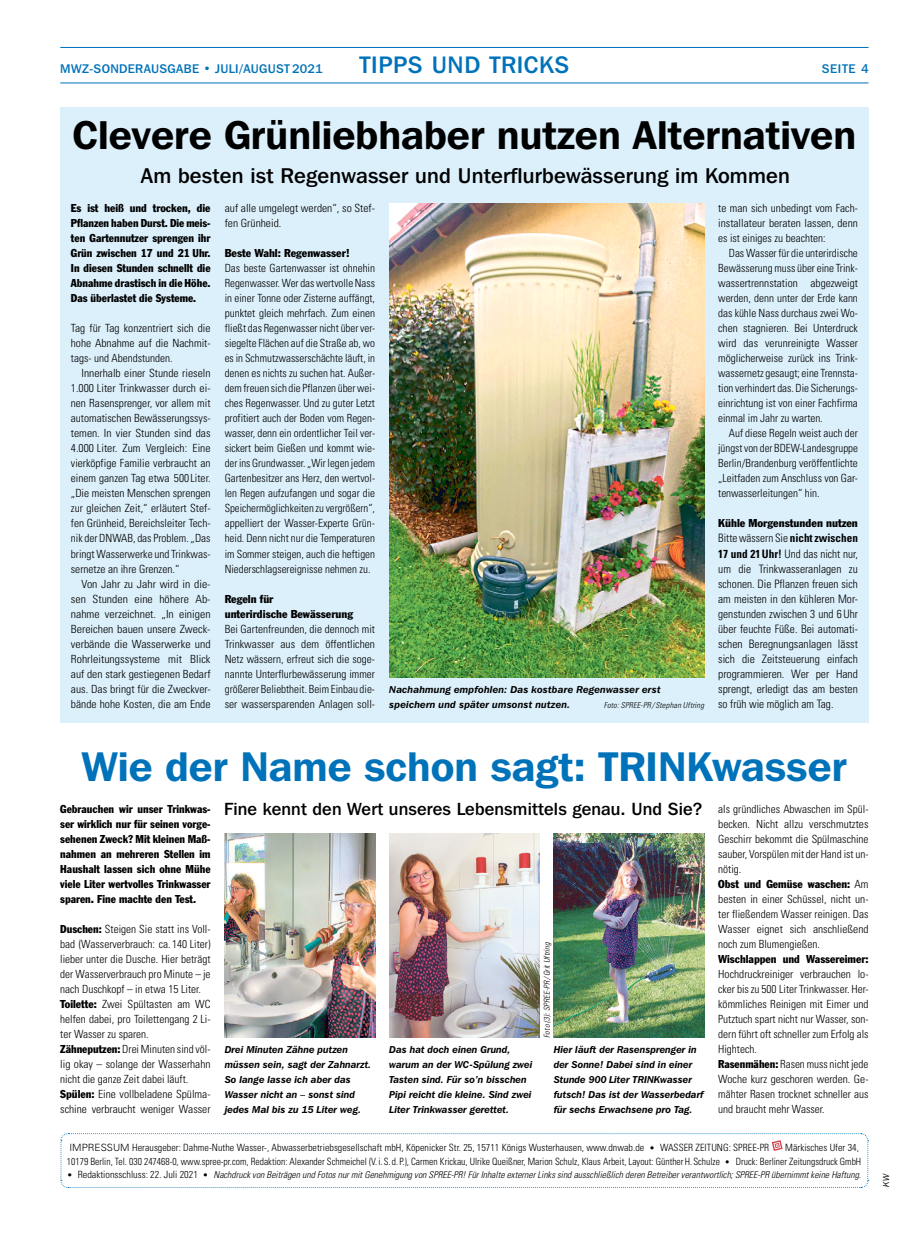
<style>
.page{position:relative;width:904px;height:1241px;background:#fff}
.page>*{position:absolute;margin:0;border:0;box-sizing:border-box;transform-origin:0 0}
.t1{font:600 41.25px "Franklin Gothic IT Cby BT";color:#0072ba}
.t2{font:600 40px "Franklin Gothic IT Cby BT";color:#000}
.t3{font:500 23.75px "Franklin Gothic IT Cby BT";letter-spacing:.025em;color:#0072ba}
.t4{font:500 21.25px "Franklin Gothic IT Cby BT";letter-spacing:.01em;color:#000}
.t5{font:500 17.5px "Franklin Gothic IT Cby BT";letter-spacing:.01em;color:#000}
.t6{font:500 12.5px "Franklin Gothic IT Cby BT";letter-spacing:.025em;color:#0072ba}
.t7{font:300 condensed 11.62px/15px "Univers";color:#000;text-align:justify;scale:.96 1}
.t8{font:300 condensed 11.25px/15px "Univers";color:#000;text-align:justify}
.t9{font:condensed 11.25px/15px "Franklin Gothic";color:#000;text-align:justify}
.t10{font:300 condensed 11.25px/15px "Univers";color:#000;text-align:justify;scale:1.05 1}
.t11{font:condensed 11.25px/15px "Franklin Gothic";color:#000;scale:1.05 1}
.t12{font:condensed 11.25px "Franklin Gothic";color:#000;scale:1.06 1}
.t13{font:italic 600 10px/15px "Franklin Gothic IT Cby BT";color:#000}
.t14{font:300 condensed 10px/13.8px "Univers";color:#000;text-align:right}
.t15{font:italic 300 condensed 9.38px "Univers";color:#000}
.t16{font:italic 8.75px "Franklin Gothic IT Cby BT";color:#000}
.t17{font:italic 300 condensed 8.12px "Univers";letter-spacing:.02em;color:#000}
.s1{font-weight:700}
.s2{font-size:12.5px}
.s3{font-family:"Franklin Gothic";font-weight:400}
.s4{font-family:"Univers";font-weight:300}
.s5{font-stretch:normal}
.s6{font-size:8.75px}
.s7{font-style:normal;font-size:8.75px}
.s8{font-style:normal;font-size:10px}
</style>
<div class="page">
<hr style="left:60px;top:83px;width:808px;height:1px;background:#0072ba">
<hr style="left:60px;top:47px;width:808px;height:1px;background:#0072ba">
<div style="left:60px;top:107px;width:808px;height:615px;background:#dcf0fb"></div>
<img style="left:389px;top:204px;width:315px;height:473px">
<svg style="left:60px;top:1133px;width:808px;height:55px"></svg>
<img style="left:553px;top:833px;width:151px;height:204px">
<img style="left:225px;top:833px;width:150px;height:204px">
<img style="left:389px;top:833px;width:150px;height:204px">
<p class="t6" style="left:60px;top:61px;width:264px">MWZ-SONDERAUSGABE • JULI/AUGUST 2021</p>
<h3 class="t3" style="left:359px;top:50px;width:211px">TIPPS UND TRICKS</h3>
<p class="t6" style="left:821px;top:61px;width:48px">SEITE 4</p>
<h2 class="t2" style="left:73px;top:110px;width:785px">Clevere Grünliebhaber nutzen Alternativen</h2>
<h3 class="t4" style="left:141px;top:162px;width:650px">Am besten ist Regenwasser und Unterflurbewässerung im Kommen</h3>
<p class="t8" style="left:225px;top:201px;width:152px">auf alle umgelegt werden“, so Stef&shy;fen Grünheid.</p>
<p class="t11" style="left:225px;top:245px;width:121px">Beste Wahl: Regenwasser!</p>
<p class="t8" style="left:225px;top:261px;width:152px">Das beste Gartenwasser ist ohnehin Regenwasser. Wer das wertvolle Nass in einer Tonne oder Zisterne auffängt, punktet gleich mehrfach. Zum einen fließt das Regenwasser nicht über ver&shy;siegelte Flächen auf die Straße ab, wo es in Schmutzwasserschächte läuft, in denen es nichts zu suchen hat. Außer&shy;dem freuen sich die Pflanzen über wei&shy;ches Regenwasser. Und zu guter Letzt profitiert auch der Boden vom Regen&shy;wasser, denn ein ordentlicher Teil ver&shy;sickert beim Gießen und kommt wie&shy;der ins Grundwasser. „Wir legen jedem Gartenbesitzer ans Herz, den wertvol&shy;len Regen aufzufangen und sogar die Speichermöglichkeiten zu vergrößern“, appelliert der Wasser-Experte Grün&shy;heid. Denn nicht nur die Temperaturen im Sommer steigen, auch die heftigen Niederschlagsereignisse nehmen zu.</p>
<p class="t11" style="left:225px;top:590px;width:124px">Regeln für<br>unterirdische Bewässerung</p>
<p class="t8" style="left:225px;top:621px;width:152px">Bei Gartenfreunden, die dennoch mit Trinkwasser aus dem öffentlichen Netz wässern, erfreut sich die soge&shy;nannte Unterflurbewässerung immer größerer Beliebtheit. Beim Einbau die&shy;ser wassersparenden Anlagen soll-</p>
<p class="t9" style="left:71px;top:200px;width:141px">Es ist heiß und trocken, die Pflanzen haben Durst. Die meis&shy;ten Gartennutzer sprengen ihr Grün zwischen 17 und 21 Uhr.<br>In diesen Stunden schnellt die Abnahme drastisch in die Höhe.<br>Das überlastet die Systeme.</p>
<p class="t8" style="left:71px;top:321px;width:141px">Tag für Tag konzentriert sich die hohe Abnahme auf die Nachmit&shy;tags- und Abendstunden.</p>
<p class="t8" style="left:71px;top:366px;width:141px;text-indent:11px">Innerhalb einer Stunde rieseln 1.000 Liter Trinkwasser durch ei&shy;nen Rasensprenger, vor allem mit automatischen Bewässerungssys&shy;temen. In vier Stunden sind das 4.000 Liter. Zum Vergleich: Eine vierköpfige Familie verbraucht an einem ganzen Tag etwa 500 Liter. „Die meisten Menschen sprengen zur gleichen Zeit,“ erläutert Stef&shy;fen Grünheid, Bereichsleiter Tech&shy;nik der DNWAB, das Problem. „Das bringt Wasserwerke und Trinkwas&shy;sernetze an ihre Grenzen.“</p>
<p class="t10" style="left:71px;top:576px;width:134px;text-indent:11px">Von Jahr zu Jahr wird in die&shy;sen Stunden eine höhere Ab&shy;nahme verzeichnet. „In einigen Bereichen bauen unsere Zweck&shy;verbände die Wasserwerke und Rohrleitungssysteme mit Blick auf den stark gestiegenen Bedarf aus. Das bringt für die Zweckver&shy;bände hohe Kosten, die am Ende</p>
<p class="t8" style="left:718px;top:201px;width:141px">te man sich unbedingt vom Fach&shy;installateur beraten lassen, denn es ist einiges zu beachten:</p>
<p class="t8" style="left:718px;top:246px;width:141px;text-indent:11px">Das Wasser für die unterirdische Bewässerung muss über eine Trink&shy;wassertrennstation abgezweigt werden, denn unter der Erde kann das kühle Nass durchaus zwei Wo&shy;chen stagnieren. Bei Unterdruck wird das verunreinigte Wasser möglicherweise zurück ins Trink&shy;wassernetz gesaugt; eine Trennsta&shy;tion verhindert das. Die Sicherungs&shy;einrichtung ist von einer Fachfirma einmal im Jahr zu warten.</p>
<p class="t8" style="left:718px;top:426px;width:141px;text-indent:11px">Auf diese Regeln weist auch der jüngst von der BDEW-Landesgruppe Berlin/Brandenburg veröffentlichte „Leitfaden zum Anschluss von Gar&shy;tenwasserleitungen“ hin.</p>
<p class="t12" style="left:718px;top:516px;width:133px">Kühle Morgenstunden nutzen</p>
<p class="t7" style="left:718px;top:530px;width:147px">Bitte wässern Sie <span class="s1">nicht zwischen 17 und 21Uhr!</span> Und das nicht nur, um die Trinkwasseranlagen zu schonen. Die Pflanzen freuen sich am meisten in den kühleren Mor&shy;genstunden zwischen 3 und 6 Uhr über feuchte Füße. Bei automati&shy;schen Beregnungsanlagen lässt sich die Zeitsteuerung einfach programmieren. Wer per Hand sprengt, erledigt das am besten so früh wie möglich am Tag.</p>
<p class="t13" style="left:389px;top:681px;width:273px">Nachahmung empfohlen: Das kostbare Regenwasser erst speichern und später umsonst nutzen.</p>
<p class="t17" style="left:604px;top:699px;width:102px">Foto: SPREE-PR/Stephan Uftring</p>
<h1 class="t1" style="left:82px;top:740px;width:766px">Wie der Name schon sagt: TRINKwasser</h1>
<p class="t9" style="left:60px;top:800px;width:152px">Gebrauchen wir unser Trinkwas&shy;ser wirklich nur für seinen vorge&shy;sehenen Zweck? Mit kleinen Maß&shy;nahmen an mehreren Stellen im Haushalt lassen sich ohne Mühe viele Liter wertvolles Trinkwasser sparen<span class="s2">.</span> Fine machte den Test.</p>
<p class="t8" style="left:60px;top:921px;width:152px;text-align:left"><span class="s3">Duschen:</span> Steigen Sie statt ins Voll&shy;bad (Wasserverbrauch: ca. 140 Liter) lieber unter die Dusche. Hier beträgt der Wasserverbrauch pro Minute – je nach Duschkopf – in etwa 15 Liter.<br><span class="s3">Toilette:</span> Zwei Spültasten am WC helfen dabei, pro Toilettengang 2 Li&shy;ter Wasser zu sparen.<br><span class="s3">Zähneputzen:</span> Drei Minuten sind völ&shy;lig okay – solange der Wasserhahn nicht die ganze Zeit dabei läuft.<br><span class="s3">Spülen:</span> Eine vollbeladene Spülma&shy;schine verbraucht weniger Wasser</p>
<h3 class="t5" style="left:224px;top:797px;width:480px">Fine kennt den Wert unseres Lebensmittels genau. Und Sie?</h3>
<p class="t17" style="left:542px;top:1037px;width:97px;rotate:-90deg">Foto (3): SPREE-PR/Grit Uftring</p>
<p class="t13" style="left:225px;top:1041px;width:148px">Drei Minuten Zähne putzen müssen sein, sagt der Zahnarzt.<br>So lange lasse ich aber das<br>Wasser nicht an – sonst sind jedes Mal bis zu 15 Liter weg.</p>
<p class="t13" style="left:389px;top:1041px;width:145px">Das hat doch einen Grund, warum an der WC-Spülung zwei<br>Tasten sind. Für so’n bisschen<br>Pipi reicht die kleine. Sind zwei<br>Liter Trinkwasser gerettet.</p>
<p class="t13" style="left:553px;top:1041px;width:152px">Hier läuft der Rasensprenger in der Sonne! Dabei sind in einer<br>Stunde 900 Liter TRINKwasser futsch! Das ist der Wasserbedarf für sechs Erwachsene pro Tag.</p>
<p class="t8" style="left:718px;top:801px;width:152px">als gründliches Abwaschen im Spül&shy;becken. Nicht allzu verschmutztes Geschirr bekommt die Spülmaschine sauber, Vorspülen mit der Hand ist un&shy;nötig.</p>
<p class="t9" style="left:718px;top:875px;width:152px">Obst und Gemüse waschen: <span class="s4">Am</span></p>
<p class="t8" style="left:718px;top:891px;width:152px">besten in einer Schüssel, nicht un&shy;ter fließendem Wasser reinigen. Das Wasser eignet sich anschließend noch zum Blumengießen.</p>
<p class="t9" style="left:718px;top:950px;width:152px">Wischlappen und Wassereimer:</p>
<p class="t8" style="left:718px;top:966px;width:152px;text-align:left">Hochdruckreiniger verbrauchen lo&shy;cker bis zu 500 Liter Trinkwasser. Her&shy;kömmliches Reinigen mit Eimer und<br>Putztuch spart nicht nur Wasser, son&shy;dern führt oft schneller zum Erfolg als<br>Hightech.<br><span class="s3">Rasenmähen:</span> Rasen muss nicht jede<br>Woche kurz geschoren werden. Ge&shy;mähter Rasen trocknet schneller aus und braucht mehr Wasser.</p>
<p class="t14" style="left:69px;top:1140px;width:701px"><span class="s5">IMPRESSUM</span> Herausgeber: Dahme-Nuthe Wasser-, Abwasserbetriebsgesellschaft mbH, Köpenicker Str. 25, 15711 Königs Wusterhausen, www.dnwab.de <span class="s6">•</span> WASSER ZEITUNG: SPREE-PR</p>
<p class="t14" style="left:67px;top:1140px;width:795px">Märkisches Ufer 34,<br>10179 Berlin, Tel. 030 247468-0, www.spree-pr.com, Redaktion: Alexander Schmeichel (V. i.S. d. P.), Carmen Krickau, Ulrike Queißner, Marion Schulz, Klaus Arbeit, Layout: GüntherH.Schulze <span class="s6">•</span> Druck: Berliner Zeitungsdruck GmbH</p>
<p class="t15" style="left:67px;top:1169px;width:795px"><span class="s7">•</span> <span class="s8">Redaktionsschluss: 22. Juli 2021</span> <span class="s7">•</span> Nachdruck von Beiträgen und Fotos nur mit Genehmigung von SPREE-PR! Für Inhalte externer Links sind ausschließlich deren Betreiber verantwortlich; SPREE-PR übernimmt keine Haftung.</p>
<p class="t16" style="left:880px;top:1186px;width:15px;rotate:-90deg">KW</p>
</div>
